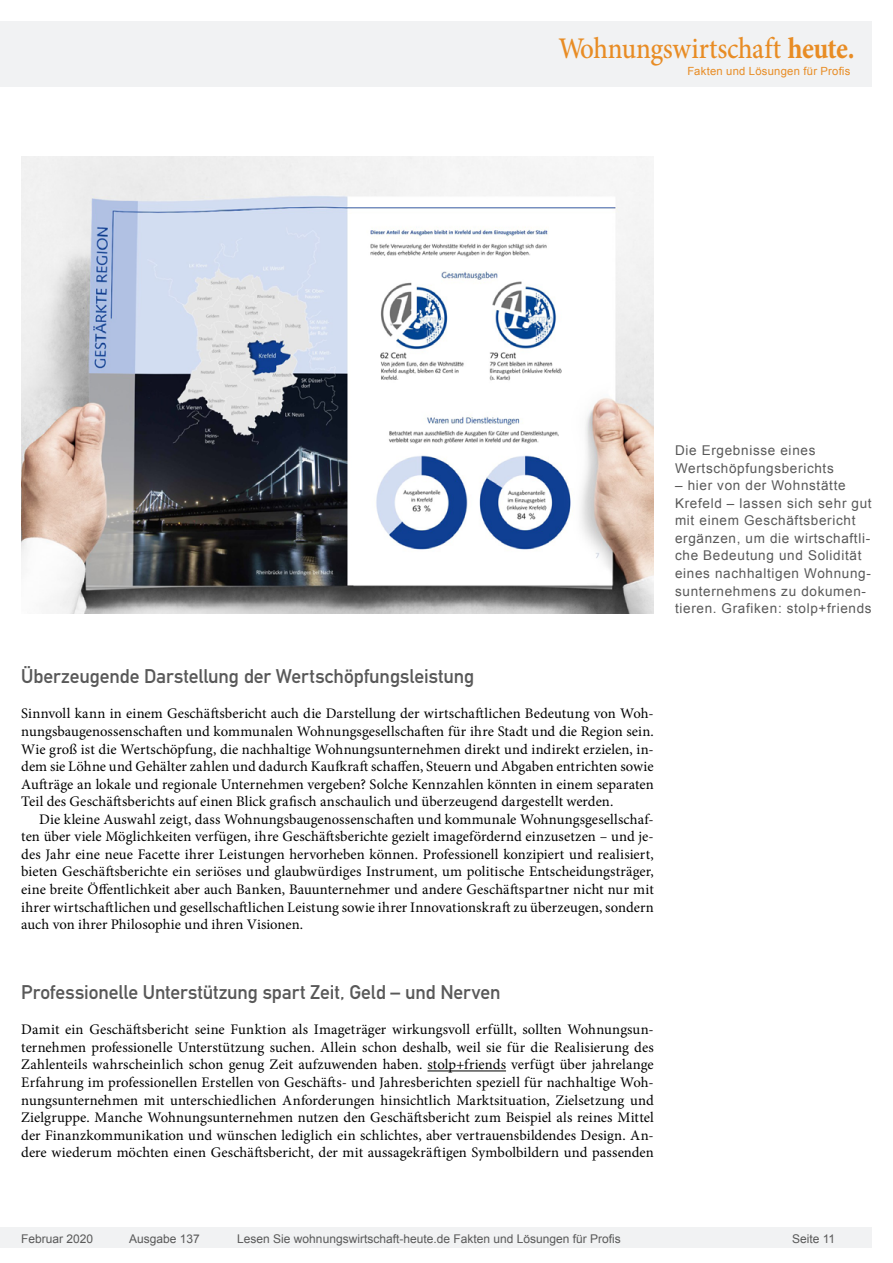
<style>
.page{position:relative;width:893px;height:1263px;background:#fff}
.page>*{position:absolute;margin:0;border:0;box-sizing:border-box;transform-origin:0 0}
.t1{font:500 30px "Minion Pro";letter-spacing:-.01em;color:#e88c24;scale:.9 1}
.t2{font:19.5px "DIN Mittelschrift";letter-spacing:-.005em;color:#595959}
.t3{font:14.7px/17.5px "Minion Pro";letter-spacing:.005em;color:#000;text-align:justify}
.t4{font:13.5px/17.5px "Arial";letter-spacing:.05em;color:#595959}
.t5{font:12px "Arial";color:#595959}
.t6{font:11.25px "Arial";letter-spacing:.025em;color:#e88c24}
.s1{font-weight:700}
</style>
<div class="page">
<div style="left:0;top:1227px;width:872px;height:20px;background:#f1f2f3"></div>
<div style="left:0;top:21px;width:872px;height:66px;background:#f1f2f3"></div>
<hr style="left:427px;top:1070px;width:79px;height:1px;background:#000">
<img style="left:21px;top:157px;width:633px;height:456px">
<h1 class="t1" style="left:558px;top:28px;width:331px">Wohnungswirtschaft <span class="s1">heute.</span></h1>
<p class="t6" style="left:687px;top:63px;width:165px">Fakten und Lösungen für Profis</p>
<h2 class="t2" style="left:21px;top:665px;width:454px">Überzeugende Darstellung der Wertschöpfungsleistung</h2>
<p class="t3" style="left:21px;top:705px;width:634px">Sinnvoll kann in einem Geschäftsbericht auch die Darstellung der wirtschaftlichen Bedeutung von Woh&shy;nungsbaugenossenschaften und kommunalen Wohnungsgesellschaften für ihre Stadt und die Region sein.<br>Wie groß ist die Wertschöpfung, die nachhaltige Wohnungsunternehmen direkt und indirekt erzielen, in&shy;dem sie Löhne und Gehälter zahlen und dadurch Kaufkraft schaffen, Steuern und Abgaben entrichten sowie Aufträge an lokale und regionale Unternehmen vergeben? Solche Kennzahlen könnten in einem separaten Teil des Geschäftsberichts auf einen Blick grafisch anschaulich und überzeugend dargestellt werden.</p>
<p class="t3" style="left:21px;top:810px;width:634px;text-indent:18px">Die kleine Auswahl zeigt, dass Wohnungsbaugenossenschaften und kommunale Wohnungsgesellschaf&shy;ten über viele Möglichkeiten verfügen, ihre Geschäftsberichte gezielt imagefördernd einzusetzen – und je&shy;des Jahr eine neue Facette ihrer Leistungen hervorheben können. Professionell konzipiert und realisiert, bieten Geschäftsberichte ein seriöses und glaubwürdiges Instrument, um politische Entscheidungsträger, eine breite Öffentlichkeit aber auch Banken, Bauunternehmer und andere Geschäftspartner nicht nur mit ihrer wirtschaftlichen und gesellschaftlichen Leistung sowie ihrer Innovationskraft zu überzeugen, sondern auch von ihrer Philosophie und ihren Visionen.</p>
<h2 class="t2" style="left:21px;top:981px;width:481px">Professionelle Unterstützung spart Zeit, Geld – und Nerven</h2>
<p class="t3" style="left:21px;top:1021px;width:634px">Damit ein Geschäftsbericht seine Funktion als Imageträger wirkungsvoll erfüllt, sollten Wohnungsun&shy;ternehmen professionelle Unterstützung suchen. Allein schon deshalb, weil sie für die Realisierung des Zahlenteils wahrscheinlich schon genug Zeit aufzuwenden haben. stolp+friends verfügt über jahrelange Erfahrung im professionellen Erstellen von Geschäfts- und Jahresberichten speziell für nachhaltige Woh&shy;nungsunternehmen mit unterschiedlichen Anforderungen hinsichtlich Marktsituation, Zielsetzung und Zielgruppe. Manche Wohnungsunternehmen nutzen den Geschäftsbericht zum Beispiel als reines Mittel der Finanzkommunikation und wünschen lediglich ein schlichtes, aber vertrauensbildendes Design. An&shy;dere wiederum möchten einen Geschäftsbericht, der mit aussagekräftigen Symbolbildern und passenden</p>
<p class="t4" style="left:675px;top:442px;width:160px">Die Ergebnisse eines<br>Wertschöpfungsberichts</p>
<p class="t4" style="left:675px;top:477px;width:198px">– hier von der Wohnstätte<br>Krefeld – lassen sich sehr gut mit einem Geschäftsbericht ergänzen, um die wirtschaftli&shy;che Bedeutung und Solidität eines nachhaltigen Wohnung&shy;sunternehmens zu dokumen&shy;tieren. Grafiken: stolp+friends</p>
<p class="t5" style="left:21px;top:1230px;width:74px">Februar 2020</p>
<p class="t5" style="left:129px;top:1230px;width:72px">Ausgabe 137</p>
<p class="t5" style="left:237px;top:1230px;width:385px">Lesen Sie wohnungswirtschaft-heute.de Fakten und Lösungen für Profis</p>
<p class="t5" style="left:792px;top:1231px;width:45px">Seite 11</p>
</div>
